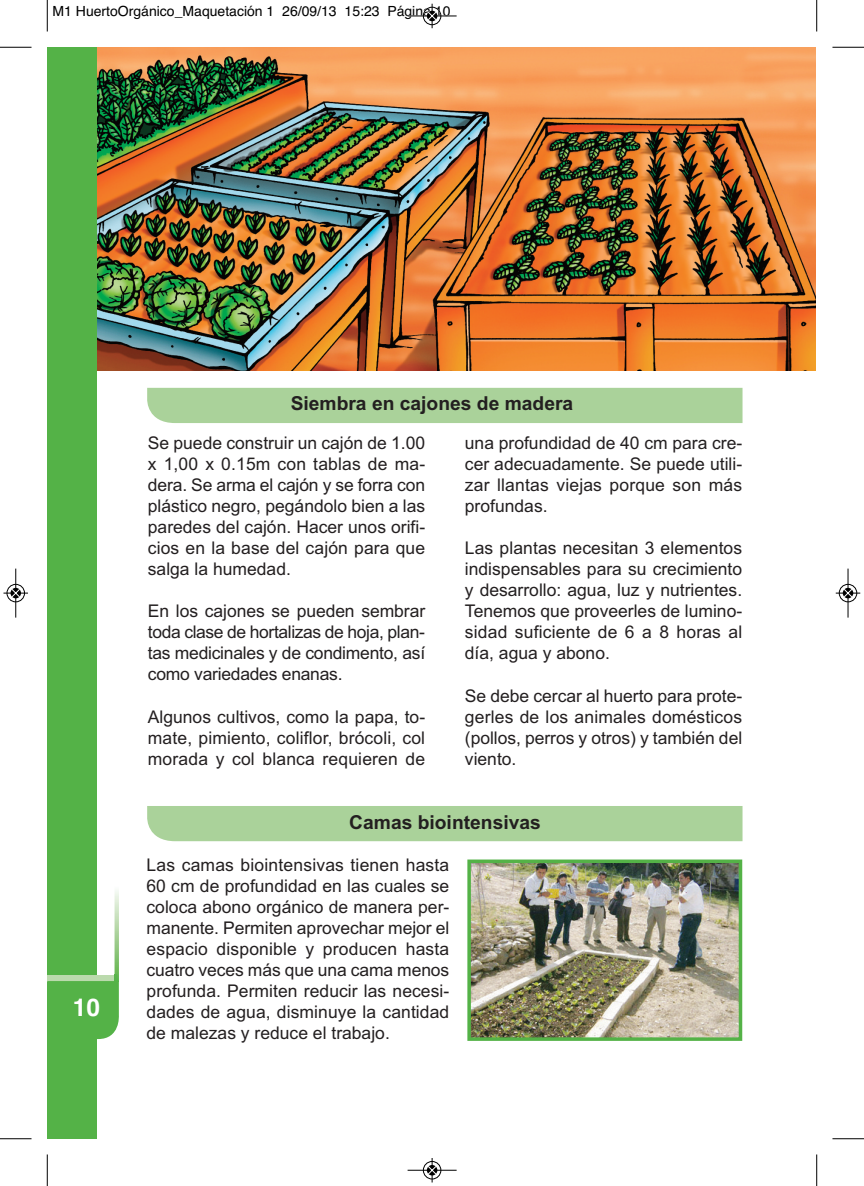
<style>
.page{position:relative;width:864px;height:1186px;background:#fff}
.page>*{position:absolute;margin:0;border:0;box-sizing:border-box;transform-origin:0 0}
.t1{font:700 24.5px "Helvetica";color:#fff}
.t2{font:700 19.25px "Arial";color:#231f20}
.t3{font:17.5px/21px "Arial";color:#231f20;text-align:justify}
.t4{font:14px "Helvetica";color:#000}
</style>
<div class="page">
<img style="left:97px;top:47px;width:718px;height:324px">
<div style="left:147px;top:388px;width:595px;height:35px;background:#aad29a"></div>
<div style="left:147px;top:806px;width:595px;height:35px;background:#aad29a"></div>
<div style="left:48px;top:47px;width:49px;height:1092px;background:#54b247"></div>
<img style="left:114px;top:891px;width:5px;height:84px">
<svg style="left:47px;top:975px;width:72px;height:64px"></svg>
<img style="left:472px;top:864px;width:265px;height:172px">
<div style="left:467px;top:859px;width:275px;height:182px;border:4px solid #54b247"></div>
<hr style="left:47px;top:0;width:1px;height:31px;background:#000">
<hr style="left:0;top:47px;width:32px;height:1px;background:#000">
<hr style="left:816px;top:0;width:1px;height:31px;background:#000">
<hr style="left:832px;top:47px;width:31px;height:1px;background:#000">
<hr style="left:47px;top:1154px;width:1px;height:32px;background:#000">
<hr style="left:0;top:1138px;width:32px;height:1px;background:#000">
<hr style="left:816px;top:1154px;width:1px;height:32px;background:#000">
<hr style="left:832px;top:1138px;width:31px;height:1px;background:#000">
<div style="left:422px;top:7px;width:19px;height:18px;border:1px solid #fff;border-radius:50%"></div>
<hr style="left:407px;top:16px;width:49px;height:1px;background:#000">
<div style="left:423px;top:7px;width:18px;height:18px;border:1px solid #000;border-radius:50%"></div>
<div style="left:427px;top:11px;width:10px;height:10px;background:#000;border-radius:50%"></div>
<svg style="left:427px;top:4px;width:9px;height:24px"></svg>
<div style="left:422px;top:1161px;width:19px;height:18px;border:1px solid #fff;border-radius:50%"></div>
<hr style="left:407px;top:1170px;width:49px;height:1px;background:#000">
<div style="left:423px;top:1161px;width:18px;height:18px;border:1px solid #000;border-radius:50%"></div>
<div style="left:427px;top:1165px;width:10px;height:10px;background:#000;border-radius:50%"></div>
<svg style="left:427px;top:1158px;width:9px;height:24px"></svg>
<div style="left:6px;top:584px;width:19px;height:18px;border:1px solid #fff;border-radius:50%"></div>
<hr style="left:15px;top:569px;width:1px;height:49px;background:#000">
<div style="left:7px;top:584px;width:18px;height:18px;border:1px solid #000;border-radius:50%"></div>
<svg style="left:4px;top:589px;width:24px;height:8px"></svg>
<div style="left:838px;top:584px;width:19px;height:18px;border:1px solid #fff;border-radius:50%"></div>
<hr style="left:847px;top:569px;width:1px;height:49px;background:#000">
<div style="left:838px;top:584px;width:18px;height:18px;border:1px solid #000;border-radius:50%"></div>
<svg style="left:835px;top:589px;width:25px;height:8px"></svg>
<p class="t4" style="left:52px;top:3px;width:399px">M1 HuertoOrgánico_Maquetación 1 26/09/13 15:23 Página 10</p>
<p class="t2" style="left:290px;top:392px;width:284px">Siembra en cajones de madera</p>
<h1 class="t1" style="left:73px;top:993px;width:29px">10</h1>
<p class="t3" style="left:148px;top:433px;width:279px">Se puede construir un cajón de 1.00 x 1,00 x 0.15m con tablas de ma&shy;dera. Se arma el cajón y se forra con plástico negro, pegándolo bien a las paredes del cajón. Hacer unos orifi&shy;cios en la base del cajón para que salga la humedad.</p>
<p class="t3" style="left:148px;top:601px;width:279px">En los cajones se pueden sembrar toda clase de hortalizas de hoja, plan&shy;tas medicinales y de condimento, así como variedades enanas.</p>
<p class="t3" style="left:148px;top:706px;width:279px">Algunos cultivos, como la papa, to&shy;mate, pimiento, coliflor, brócoli, col morada y col blanca requieren de</p>
<p class="t3" style="left:465px;top:433px;width:279px">una profundidad de 40 cm para cre&shy;cer adecuadamente. Se puede utili&shy;zar llantas viejas porque son más profundas.</p>
<p class="t3" style="left:465px;top:538px;width:279px">Las plantas necesitan 3 elementos indispensables para su crecimiento y desarrollo: agua, luz y nutrientes.<br>Tenemos que proveerles de lumino&shy;sidad suficiente de 6 a 8 horas al día, agua y abono.</p>
<p class="t3" style="left:465px;top:685px;width:279px">Se debe cercar al huerto para prote&shy;gerles de los animales domésticos (pollos, perros y otros) y también del viento.</p>
<p class="t2" style="left:349px;top:811px;width:193px">Camas biointensivas</p>
<p class="t3" style="left:146px;top:855px;width:304px">Las camas biointensivas tienen hasta 60 cm de profundidad en las cuales se coloca abono orgánico de manera per&shy;manente. Permiten aprovechar mejor el espacio disponible y producen hasta cuatro veces más que una cama menos profunda. Permiten reducir las necesi&shy;dades de agua, disminuye la cantidad de malezas y reduce el trabajo.</p>
</div>
